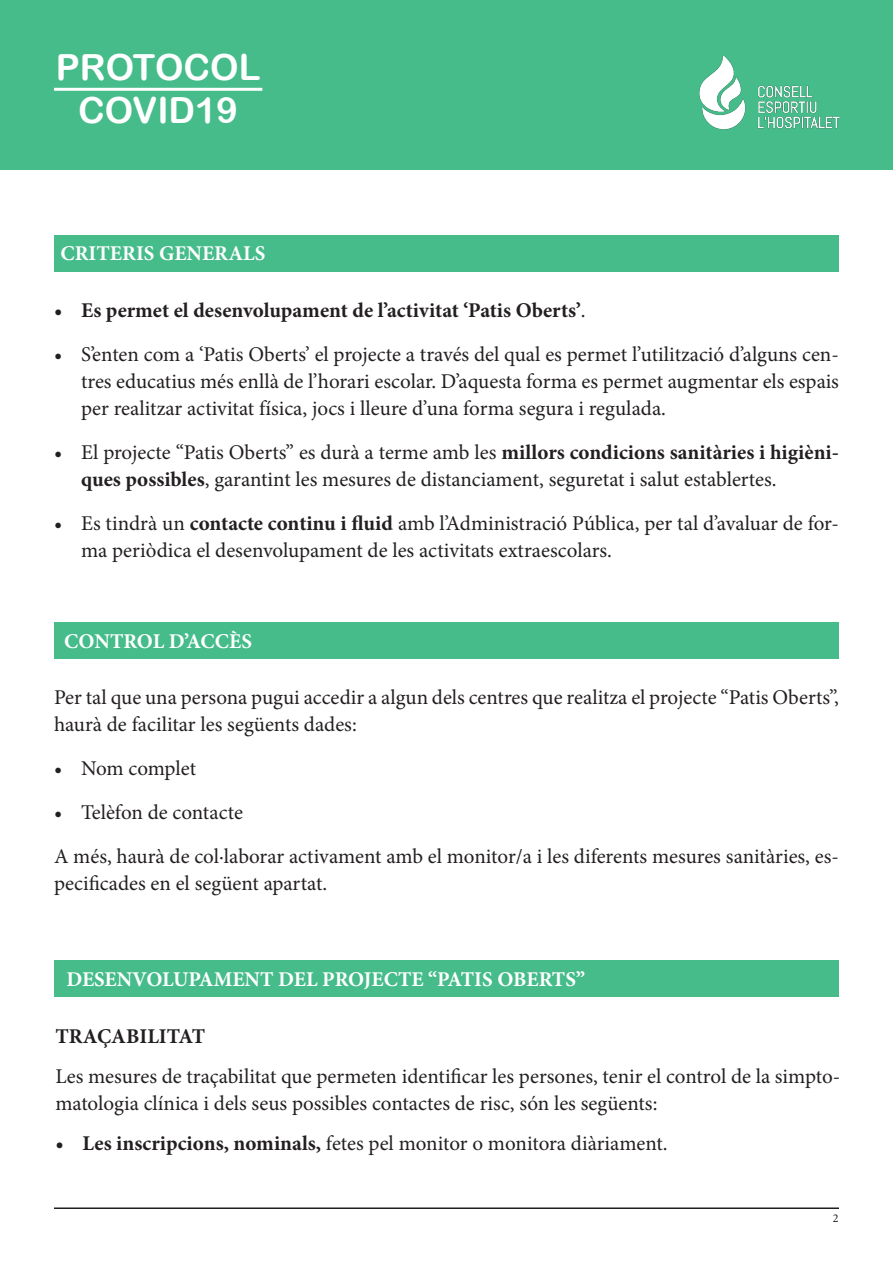
<style>
.page{position:relative;width:893px;height:1263px;background:#fff}
.page>*{position:absolute;margin:0;border:0;box-sizing:border-box;transform-origin:0 0}
.t1{font:36px "Arial Rounded MT Bold";color:#fff}
.t2{font:21px/27px "Minion Pro";color:#231f20}
.t3{font:700 21px "Minion Pro";color:#fff}
.t4{font:700 21px "Minion Pro";color:#231f20}
.t5{font:12px "Minion Pro";color:#231f20}
.s1{font-weight:400}
.s2{font-weight:700}
</style>
<div class="page">
<div style="left:0;top:0;width:893px;height:170px;background:#45bc8a"></div>
<hr style="left:54px;top:88px;width:208px;height:3px;background:#fff">
<img style="left:699px;top:55px;width:141px;height:75px">
<hr style="left:54px;top:1207px;width:785px;height:2px;background:#231f20">
<div style="left:54px;top:235px;width:785px;height:37px;background:#45bc8a"></div>
<div style="left:54px;top:622px;width:785px;height:37px;background:#45bc8a"></div>
<div style="left:54px;top:960px;width:785px;height:37px;background:#45bc8a"></div>
<p class="t1" style="left:56px;top:46px;width:206px">PROTOCOL</p>
<p class="t1" style="left:78px;top:89px;width:161px">COVID19</p>
<p class="t3" style="left:61px;top:239px;width:206px">CRITERIS GENERALS</p>
<p class="t4" style="left:54px;top:295px;width:533px">• Es permet el desenvolupament de l’activitat ‘Patis Oberts’<span class="s1">.</span></p>
<p class="t2" style="left:81px;top:341px;width:759px;text-align:justify;text-indent:-27px">• S’enten com a ‘Patis Oberts’ el projecte a través del qual es permet l’utilització d’alguns cen&shy;tres educatius més enllà de l’horari escolar. D’aquesta forma es permet augmentar els espais per realitzar activitat física, jocs i lleure d’una forma segura i regulada.</p>
<p class="t2" style="left:81px;top:439px;width:759px;text-indent:-27px">• El projecte “Patis Oberts” es durà a terme amb les <span class="s2">millors condicions sanitàries i higièni&shy;ques possibles</span>, garantint les mesures de distanciament, seguretat i salut establertes.</p>
<p class="t2" style="left:81px;top:510px;width:759px;text-indent:-27px">• Es tindrà un <span class="s2">contacte continu i fluid</span> amb l’Administració Pública, per tal d’avaluar de for&shy;ma periòdica el desenvolupament de les activitats extraescolars.</p>
<p class="t3" style="left:64px;top:626px;width:189px">CONTROL D’ACCÈS</p>
<p class="t2" style="left:54px;top:684px;width:787px">Per tal que una persona pugui accedir a algun dels centres que realitza el projecte “Patis Oberts”, haurà de facilitar les següents dades:</p>
<p class="t2" style="left:54px;top:755px;width:144px">• Nom complet</p>
<p class="t2" style="left:54px;top:799px;width:190px">• Telèfon de contacte</p>
<p class="t2" style="left:54px;top:843px;width:786px">A més, haurà de col·laborar activament amb el monitor/a i les diferents mesures sanitàries, es&shy;pecificades en el següent apartat.</p>
<p class="t3" style="left:66px;top:964px;width:520px">DESENVOLUPAMENT DEL PROJECTE “PATIS OBERTS”</p>
<p class="t4" style="left:55px;top:1021px;width:151px">TRAÇABILITAT</p>
<p class="t2" style="left:55px;top:1063px;width:786px">Les mesures de traçabilitat que permeten identificar les persones, tenir el control de la simpto&shy;matologia clínica i dels seus possibles contactes de risc, són les següents:</p>
<p class="t2" style="left:55px;top:1129px;width:614px"><span class="s2">• Les inscripcions, nominals,</span> fetes pel monitor o monitora diàriament.</p>
<p class="t5" style="left:833px;top:1210px;width:7px">2</p>
</div>
